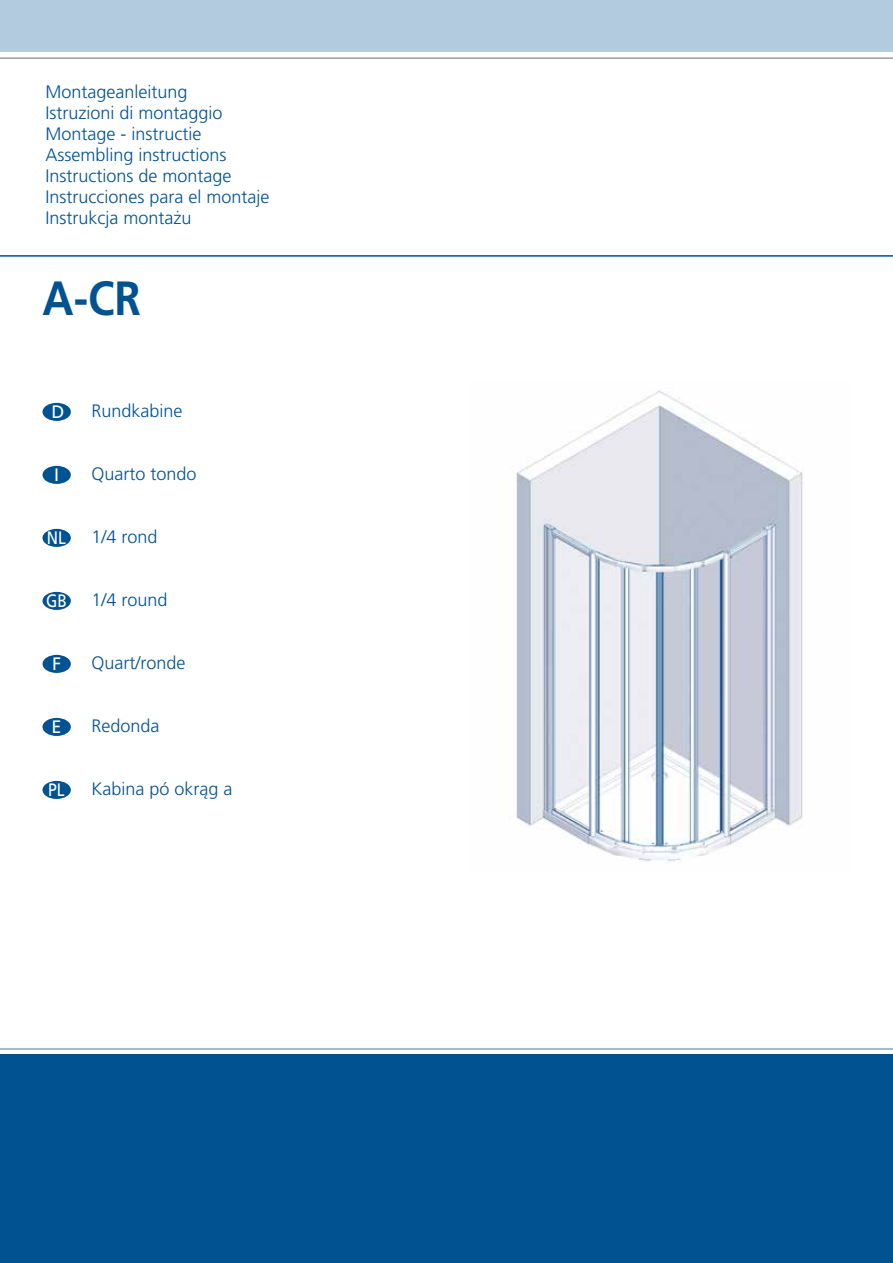
<style>
.page{position:relative;width:893px;height:1263px;background:#fff}
.page>*{position:absolute;margin:0;border:0;box-sizing:border-box;transform-origin:0 0}
.t1{font:700 48px "Frutiger";color:#005291;scale:.9 1}
.t2{font:300 18px/21px "Frutiger";color:#005291}
.t3{font:300 18px "Pfrutiger";color:#005291}
.t4{font:18px "Frutiger";color:#fff;scale:.87 1}
.t5{font:18px "Frutiger";color:#fff}
</style>
<div class="page">
<img style="left:516px;top:390px;width:287px;height:472px">
<div style="left:43px;top:403px;width:28px;height:18px;background:#005291;border-radius:50%"></div>
<div style="left:43px;top:466px;width:28px;height:18px;background:#005291;border-radius:50%"></div>
<div style="left:43px;top:529px;width:28px;height:18px;background:#005291;border-radius:50%"></div>
<div style="left:43px;top:592px;width:28px;height:18px;background:#005291;border-radius:50%"></div>
<div style="left:43px;top:655px;width:28px;height:18px;background:#005291;border-radius:50%"></div>
<div style="left:43px;top:718px;width:28px;height:18px;background:#005291;border-radius:50%"></div>
<div style="left:43px;top:781px;width:28px;height:18px;background:#005291;border-radius:50%"></div>
<hr style="left:0;top:255px;width:893px;height:2px;background:#005291">
<hr style="left:0;top:57px;width:893px;height:2px;background:#9c9e9f">
<div style="left:0;top:1054px;width:893px;height:209px;background:#005291"></div>
<div style="left:0;top:0;width:893px;height:51px;background:#b3cbde"></div>
<hr style="left:0;top:1048px;width:893px;height:2px;background:#80a8c8">
<p class="t2" style="left:46px;top:81px;width:226px">Montageanleitung<br>Istruzioni di montaggio<br>Montage - instructie<br>Assembling instructions<br>Instructions de montage<br>Instrucciones para el montaje</p>
<p class="t3" style="left:46px;top:208px;width:147px">Instrukcja monta˝u</p>
<h1 class="t1" style="left:43px;top:270px;width:111px">A-CR</h1>
<p class="t5" style="left:52px;top:401px;width:14px">D</p>
<p class="t2" style="left:91px;top:400px;width:93px">Rundkabine</p>
<p class="t5" style="left:54px;top:464px;width:7px">I</p>
<p class="t2" style="left:91px;top:463px;width:107px">Quarto tondo</p>
<p class="t4" style="left:47px;top:527px;width:23px">NL</p>
<p class="t2" style="left:91px;top:526px;width:68px">1/4 rond</p>
<p class="t4" style="left:46px;top:590px;width:25px">GB</p>
<p class="t2" style="left:91px;top:589px;width:78px">1/4 round</p>
<p class="t5" style="left:52px;top:653px;width:10px">F</p>
<p class="t2" style="left:91px;top:652px;width:96px">Quart/ronde</p>
<p class="t5" style="left:52px;top:716px;width:12px">E</p>
<p class="t2" style="left:91px;top:715px;width:70px">Redonda</p>
<p class="t4" style="left:48px;top:779px;width:21px">PL</p>
<p class="t3" style="left:91px;top:779px;width:143px">Kabina pó okràg a</p>
</div>
